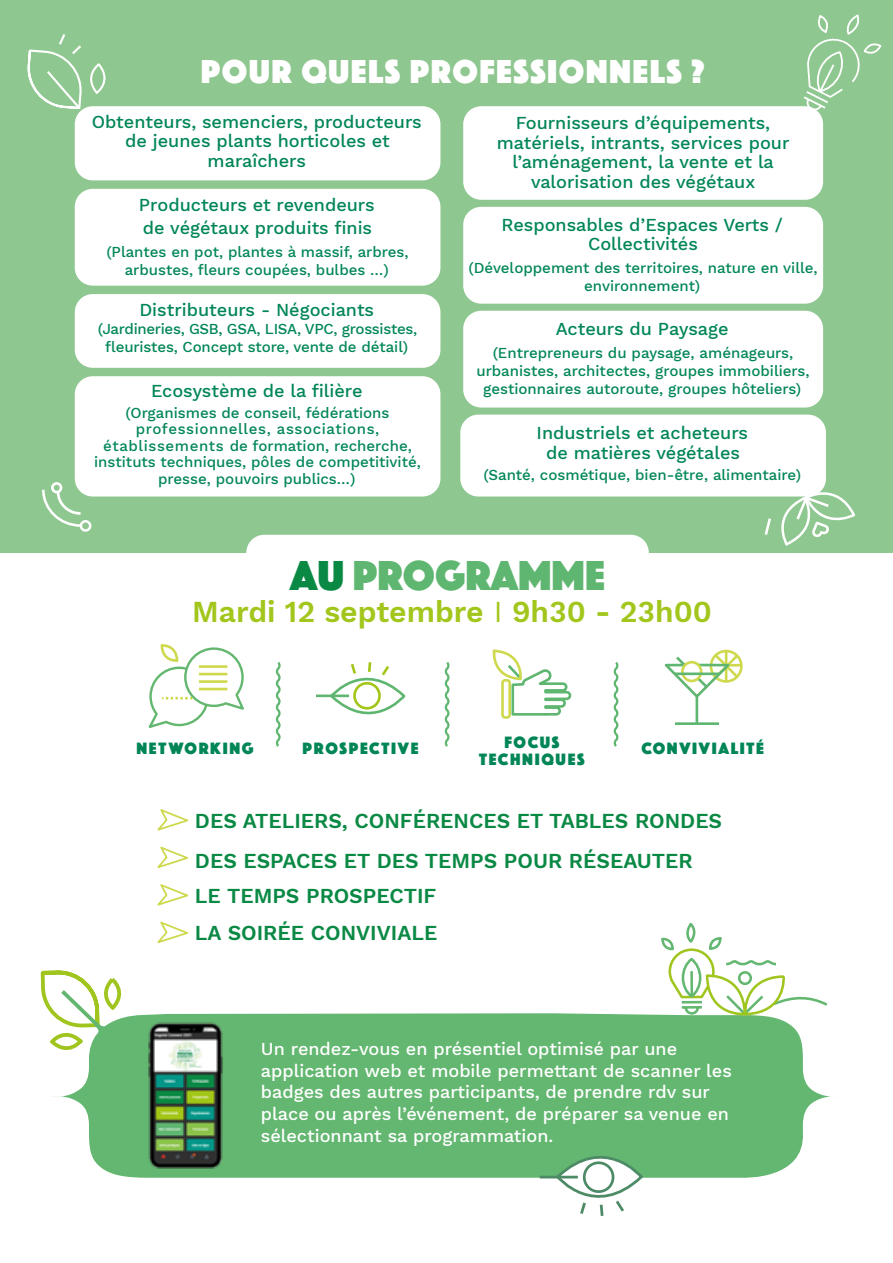
<style>
.page{position:relative;width:893px;height:1263px;background:#fff}
.page>*{position:absolute;margin:0;border:0;box-sizing:border-box;transform-origin:0 0}
.t1{font:43.5px "Phosphate Solid";color:#5fb670}
.t2{font:34.5px "Phosphate Solid";letter-spacing:.04em;color:#fff}
.t3{font:600 30px "Work Sans";color:#a2c61c}
.t4{font:600 21px/40.5px "Work Sans";color:#0a8944}
.t5{font:500 18px/19.5px "Work Sans";color:#008656;text-align:center}
.t6{font:500 18px/21.6px "Work Sans";color:#fff}
.t7{font:16.95px/17.1px "Phosphate Pro Solid";letter-spacing:.1em;color:#008656;text-align:center}
.t8{font:500 15px/18px "Work Sans";color:#008656;text-align:center}
.t9{font:500 15px/18px "Work Sans";letter-spacing:-.02em;color:#008656;text-align:center}
.s1{color:#0a8944}
.s2{font-weight:400}
</style>
<div class="page">
<div style="left:0;top:0;width:893px;height:553px;background:#8fc790"></div>
<svg style="left:804px;top:14px;width:78px;height:96px"></svg>
<div style="left:75px;top:106px;width:365px;height:74px;background:#fff;border-radius:18px"></div>
<div style="left:463px;top:106px;width:360px;height:94px;background:#fff;border-radius:18px"></div>
<div style="left:75px;top:189px;width:365px;height:97px;background:#fff;border-radius:18px"></div>
<div style="left:463px;top:207px;width:360px;height:97px;background:#fff;border-radius:18px"></div>
<div style="left:75px;top:294px;width:365px;height:74px;background:#fff;border-radius:18px"></div>
<div style="left:463px;top:311px;width:360px;height:97px;background:#fff;border-radius:18px"></div>
<div style="left:460px;top:415px;width:366px;height:81px;background:#fff;border-radius:18px"></div>
<div style="left:75px;top:376px;width:365px;height:120px;background:#fff;border-radius:18px"></div>
<div style="left:51px;top:482px;width:11px;height:11px;border:3px solid #fff;border-radius:50%"></div>
<svg style="left:42px;top:487px;width:41px;height:40px"></svg>
<div style="left:80px;top:520px;width:11px;height:12px;border:2px solid #fff;border-radius:50%"></div>
<svg style="left:27px;top:34px;width:57px;height:77px"></svg>
<div style="left:82px;top:63px;width:32px;height:31px;border:2px solid #fff;border-radius:14px"></div>
<svg style="left:763px;top:481px;width:92px;height:65px"></svg>
<svg style="left:157px;top:809px;width:32px;height:22px"></svg>
<svg style="left:157px;top:846px;width:31px;height:22px"></svg>
<svg style="left:157px;top:884px;width:32px;height:22px"></svg>
<svg style="left:157px;top:921px;width:31px;height:22px"></svg>
<svg style="left:51px;top:1013px;width:781px;height:165px;fill:#63b770"></svg>
<div style="left:50px;top:1025px;width:32px;height:33px;border:4px solid #a0c51e;border-radius:15px"></div>
<svg style="left:40px;top:970px;width:87px;height:68px"></svg>
<svg style="left:537px;top:1133px;width:107px;height:83px"></svg>
<svg style="left:660px;top:922px;width:170px;height:223px"></svg>
<img style="left:140px;top:1017px;width:91px;height:160px">
<div style="left:246px;top:535px;width:403px;height:75px;background:#fff;border-radius:18px"></div>
<svg style="left:328px;top:662px;width:78px;height:53px"></svg>
<hr style="left:316px;top:694px;width:33px;height:3px;background:#5fb670">
<svg style="left:275px;top:662px;width:6px;height:85px"></svg>
<svg style="left:444px;top:662px;width:6px;height:85px"></svg>
<svg style="left:613px;top:662px;width:6px;height:85px"></svg>
<svg style="left:148px;top:644px;width:96px;height:84px"></svg>
<hr style="left:199px;top:665px;width:28px;height:3px;background:#ced94e">
<hr style="left:199px;top:673px;width:28px;height:2px;background:#ced94e">
<hr style="left:199px;top:680px;width:28px;height:3px;background:#ced94e">
<hr style="left:199px;top:688px;width:28px;height:2px;background:#ced94e">
<div style="left:501px;top:679px;width:10px;height:40px;border:3px solid #ced94e;border-radius:2px"></div>
<svg style="left:505px;top:662px;width:67px;height:55px"></svg>
<div style="left:490px;top:649px;width:35px;height:31px;border:3px solid #ced94e;border-radius:3px"></div>
<div style="left:710px;top:650px;width:33px;height:33px;border:3px solid #ced94e;border-radius:50%"></div>
<hr style="left:725px;top:650px;width:2px;height:31px;background:#ced94e">
<svg style="left:664px;top:651px;width:77px;height:49px"></svg>
<hr style="left:696px;top:695px;width:2px;height:29px;background:#5fb670">
<hr style="left:675px;top:722px;width:44px;height:3px;background:#5fb670">
<svg style="left:682px;top:662px;width:19px;height:19px"></svg>
<div style="left:681px;top:661px;width:21px;height:21px;border:3px solid #ced94e;border-radius:50%"></div>
<hr style="left:674px;top:672px;width:46px;height:3px;background:#5fb670">
<h2 class="t2" style="left:201px;top:47px;width:505px">POUR QUELS PROFESSIONNELS ?</h2>
<p class="t5" style="left:92px;top:113px;width:331px">Obtenteurs, semenciers, producteurs de jeunes plants horticoles et maraîchers</p>
<p class="t5" style="left:497px;top:114px;width:294px">Fournisseurs d’équipements, matériels, intrants, services pour l’aménagement, la vente et la valorisation des végétaux</p>
<p class="t5" style="left:139px;top:193px;width:237px;line-height:23.7px;text-align:left">Producteurs et revendeurs de végétaux produits finis</p>
<p class="t8" style="left:106px;top:243px;width:304px">(Plantes en pot, plantes à massif, arbres, arbustes, fleurs coupées, bulbes …)</p>
<p class="t5" style="left:502px;top:216px;width:283px">Responsables d’Espaces Verts /<br>Collectivités</p>
<p class="t8" style="left:468px;top:259px;width:351px">(Développement des territoires, nature en ville, environnement)</p>
<p class="t5" style="left:139px;top:301px;width:236px">Distributeurs - Négociants</p>
<p class="t9" style="left:98px;top:320px;width:321px">(Jardineries, GSB, GSA, LISA, VPC, grossistes, fleuristes, Concept store, vente de détail)</p>
<p class="t5" style="left:556px;top:320px;width:174px">Acteurs du Paysage</p>
<p class="t8" style="left:476px;top:344px;width:335px">(Entrepreneurs du paysage, aménageurs, urbanistes, architectes, groupes immobiliers, gestionnaires autoroute, groupes hôteliers)</p>
<p class="t5" style="left:537px;top:424px;width:213px">Industriels et acheteurs de matières végétales</p>
<p class="t8" style="left:484px;top:466px;width:319px">(Santé, cosmétique, bien-être, alimentaire)</p>
<p class="t5" style="left:151px;top:382px;width:213px">Ecosystème de la filière</p>
<p class="t8" style="left:94px;top:405px;width:328px;line-height:16.5px">(Organismes de conseil, fédérations professionnelles, associations, établissements de formation, recherche, instituts techniques, pôles de competitivité, presse, pouvoirs publics…)</p>
<h1 class="t1" style="left:290px;top:545px;width:316px"><span class="s1">AU</span> PROGRAMME</h1>
<h3 class="t3" style="left:192px;top:594px;width:521px">Mardi 12 septembre <span class="s2">I</span> 9h30 - 23h00</h3>
<p class="t7" style="left:136px;top:739px;width:119px">NETWORKING</p>
<p class="t7" style="left:303px;top:739px;width:117px">PROSPECTIVE</p>
<p class="t7" style="left:479px;top:732px;width:107px">FOCUS<br>TECHNIQUES</p>
<p class="t7" style="left:642px;top:739px;width:124px">CONVIVIALITÉ</p>
<h3 class="t4" style="left:195px;top:801px;width:529px">DES ATELIERS, CONFÉRENCES ET TABLES RONDES<br>DES ESPACES ET DES TEMPS POUR RÉSEAUTER</h3>
<h3 class="t4" style="left:195px;top:878px;width:244px;line-height:37.5px">LE TEMPS PROSPECTIF<br>LA SOIRÉE CONVIVIALE</h3>
<p class="t6" style="left:261px;top:1039px;width:472px">Un rendez-vous en présentiel optimisé par une application web et mobile permettant de scanner les badges des autres participants, de prendre rdv sur place ou après l’événement, de préparer sa venue en sélectionnant sa programmation.</p>
</div>
